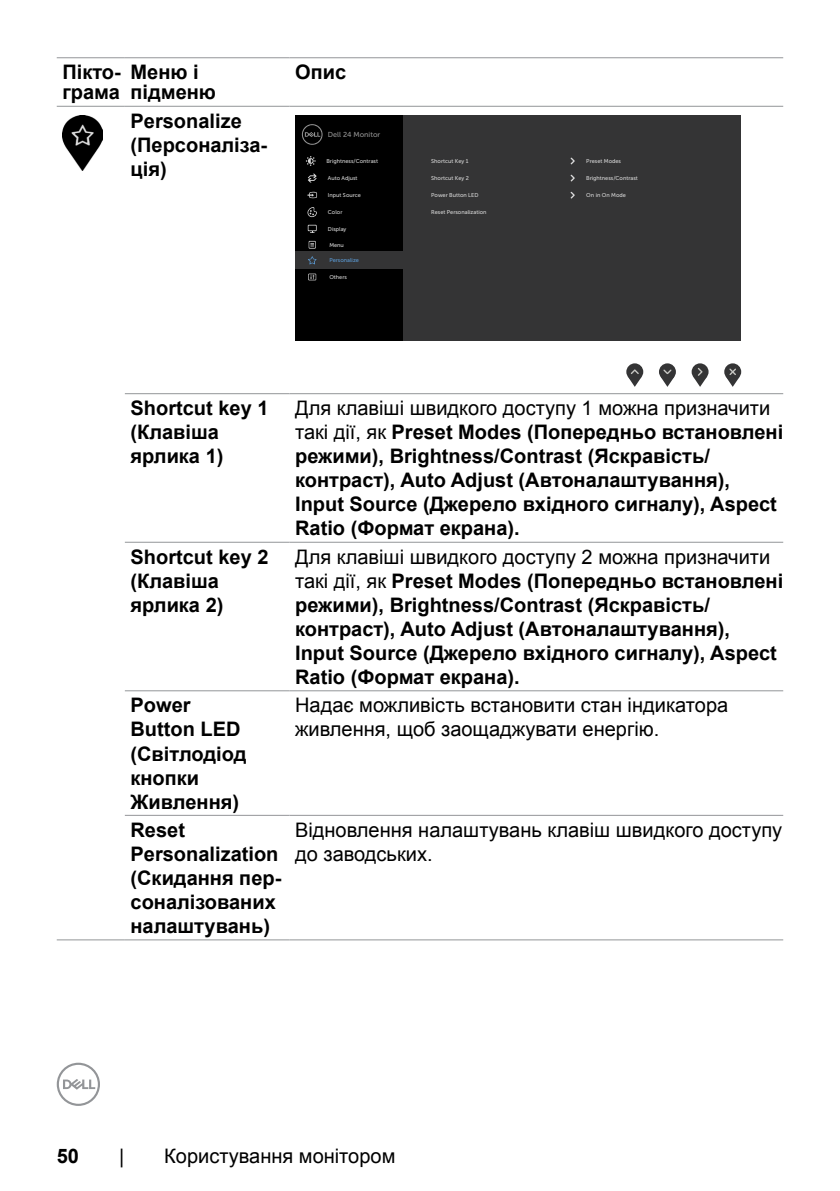
<style>
.page{position:relative;width:840px;height:1191px;background:#fff}
.page>*{position:absolute;margin:0;border:0;box-sizing:border-box;transform-origin:0 0}
.t1{font:700 20px/24px "Arial";color:#000}
.t2{font:20px/24px "Arial";color:#000}
.t3{font:7.2px "Museo Sans For Dell 500";color:#939393}
.t4{font:5.6px "Museo Sans For Dell 500";color:#d9d9d9}
.t5{font:5.6px "Museo Sans For Dell 500";color:#5b9bd5}
.s1{font-weight:400}
</style>
<div class="page">
<svg style="left:57px;top:1062px;width:43px;height:44px"></svg>
<hr style="left:57px;top:57px;width:68px;height:1px;background:#939598">
<hr style="left:125px;top:57px;width:164px;height:1px;background:#939598">
<hr style="left:289px;top:57px;width:493px;height:1px;background:#939598">
<hr style="left:57px;top:106px;width:68px;height:1px;background:#939598">
<hr style="left:125px;top:106px;width:164px;height:1px;background:#939598">
<hr style="left:289px;top:106px;width:493px;height:1px;background:#939598">
<hr style="left:125px;top:393px;width:164px;height:1px;background:#939598">
<hr style="left:289px;top:393px;width:493px;height:1px;background:#939598">
<hr style="left:125px;top:542px;width:164px;height:1px;background:#939598">
<hr style="left:289px;top:542px;width:493px;height:1px;background:#939598">
<hr style="left:125px;top:690px;width:164px;height:1px;background:#939598">
<hr style="left:289px;top:690px;width:493px;height:1px;background:#939598">
<hr style="left:125px;top:815px;width:164px;height:1px;background:#939598">
<hr style="left:289px;top:815px;width:493px;height:1px;background:#939598">
<hr style="left:57px;top:939px;width:68px;height:1px;background:#939598">
<hr style="left:125px;top:939px;width:164px;height:1px;background:#939598">
<hr style="left:289px;top:939px;width:493px;height:1px;background:#939598">
<img style="left:62px;top:115px;width:40px;height:55px">
<div style="left:295px;top:115px;width:445px;height:226px;background:#343435"></div>
<div style="left:295px;top:115px;width:107px;height:226px;background:#000"></div>
<div style="left:295px;top:251px;width:108px;height:18px;background:#343435"></div>
<svg style="left:302px;top:124px;width:20px;height:21px"></svg>
<svg style="left:306px;top:156px;width:9px;height:10px"></svg>
<svg style="left:307px;top:174px;width:9px;height:8px"></svg>
<svg style="left:307px;top:192px;width:10px;height:6px"></svg>
<svg style="left:307px;top:207px;width:10px;height:10px"></svg>
<svg style="left:307px;top:225px;width:9px;height:6px"></svg>
<div style="left:308px;top:225px;width:8px;height:5px;background:#000"></div>
<svg style="left:308px;top:241px;width:7px;height:8px"></svg>
<svg style="left:309px;top:242px;width:6px;height:6px"></svg>
<svg style="left:310px;top:275px;width:4px;height:4px"></svg>
<svg style="left:308px;top:256px;width:8px;height:9px"></svg>
<div style="left:626px;top:363px;width:17px;height:17px;background:#343435;border-radius:50%"></div>
<svg style="left:628px;top:369px;width:13px;height:18px"></svg>
<svg style="left:658px;top:363px;width:17px;height:17px"></svg>
<svg style="left:660px;top:369px;width:14px;height:18px"></svg>
<svg style="left:691px;top:363px;width:17px;height:17px"></svg>
<svg style="left:693px;top:368px;width:13px;height:19px"></svg>
<svg style="left:723px;top:363px;width:17px;height:17px"></svg>
<svg style="left:725px;top:368px;width:14px;height:19px"></svg>
<svg style="left:570px;top:174px;width:4px;height:8px"></svg>
<svg style="left:570px;top:191px;width:4px;height:8px"></svg>
<svg style="left:570px;top:157px;width:4px;height:7px"></svg>
<p class="t1" style="left:62px;top:63px;width:60px;line-height:20px">Пікто&shy;грама</p>
<p class="t1" style="left:130px;top:63px;width:87px;line-height:20px">Меню і підменю</p>
<p class="t1" style="left:295px;top:61px;width:53px">Опис</p>
<p class="t1" style="left:130px;top:110px;width:138px">Personalize (Персоналіза&shy;ція)</p>
<p class="t3" style="left:328px;top:130px;width:54px">Dell 24 Monitor</p>
<p class="t4" style="left:326px;top:158px;width:53px">Brightness/Contrast</p>
<p class="t4" style="left:328px;top:175px;width:31px">Auto Adjust</p>
<p class="t4" style="left:328px;top:192px;width:35px">Input Source</p>
<p class="t4" style="left:328px;top:209px;width:16px">Color</p>
<p class="t4" style="left:328px;top:226px;width:20px">Display</p>
<p class="t4" style="left:329px;top:241px;width:16px">Menu</p>
<p class="t4" style="left:329px;top:274px;width:19px">Others</p>
<p class="t5" style="left:329px;top:257px;width:31px">Personalize</p>
<p class="t4" style="left:431px;top:158px;width:39px">Shortcut Key 1</p>
<p class="t4" style="left:586px;top:158px;width:36px">Preset Modes</p>
<p class="t4" style="left:431px;top:175px;width:39px">Shortcut Key 2</p>
<p class="t4" style="left:586px;top:175px;width:53px">Brightness/Contrast</p>
<p class="t4" style="left:431px;top:192px;width:49px">Power Button LED</p>
<p class="t4" style="left:586px;top:192px;width:41px">On in On Mode</p>
<p class="t4" style="left:431px;top:209px;width:57px">Reset Personalization</p>
<p class="t1" style="left:130px;top:397px;width:139px">Shortcut key 1 (Клавіша ярлика 1)</p>
<p class="t1" style="left:295px;top:397px;width:489px"><span class="s1">Для клавіші швидкого доступу 1 можна призначити такі дії, як</span> Preset Modes (Попередньо встановлені режими), Brightness/Contrast (Яскравість/ контраст), Auto Adjust (Автоналаштування), Input Source (Джерело вхідного сигналу), Aspect Ratio (Формат екрана).</p>
<p class="t1" style="left:130px;top:545px;width:139px">Shortcut key 2 (Клавіша ярлика 2)</p>
<p class="t1" style="left:295px;top:545px;width:489px"><span class="s1">Для клавіші швидкого доступу 2 можна призначити такі дії, як</span> Preset Modes (Попередньо встановлені режими), Brightness/Contrast (Яскравість/ контраст), Auto Adjust (Автоналаштування), Input Source (Джерело вхідного сигналу), Aspect Ratio (Формат екрана).</p>
<p class="t1" style="left:130px;top:694px;width:117px">Power<br>Button LED (Світлодіод кнопки<br>Живлення)</p>
<p class="t2" style="left:295px;top:693px;width:434px">Надає можливість встановити стан індикатора живлення, щоб заощаджувати енергію.</p>
<p class="t1" style="left:130px;top:818px;width:152px">Reset<br>Personalization (Скидання пер&shy;соналізованих налаштувань)</p>
<p class="t2" style="left:295px;top:818px;width:488px">Відновлення налаштувань клавіш швидкого доступу до заводських.</p>
<p class="t1" style="left:57px;top:1144px;width:24px">50</p>
<p class="t2" style="left:119px;top:1143px;width:7px">|</p>
<p class="t2" style="left:164px;top:1143px;width:232px">Користування монітором</p>
</div>
